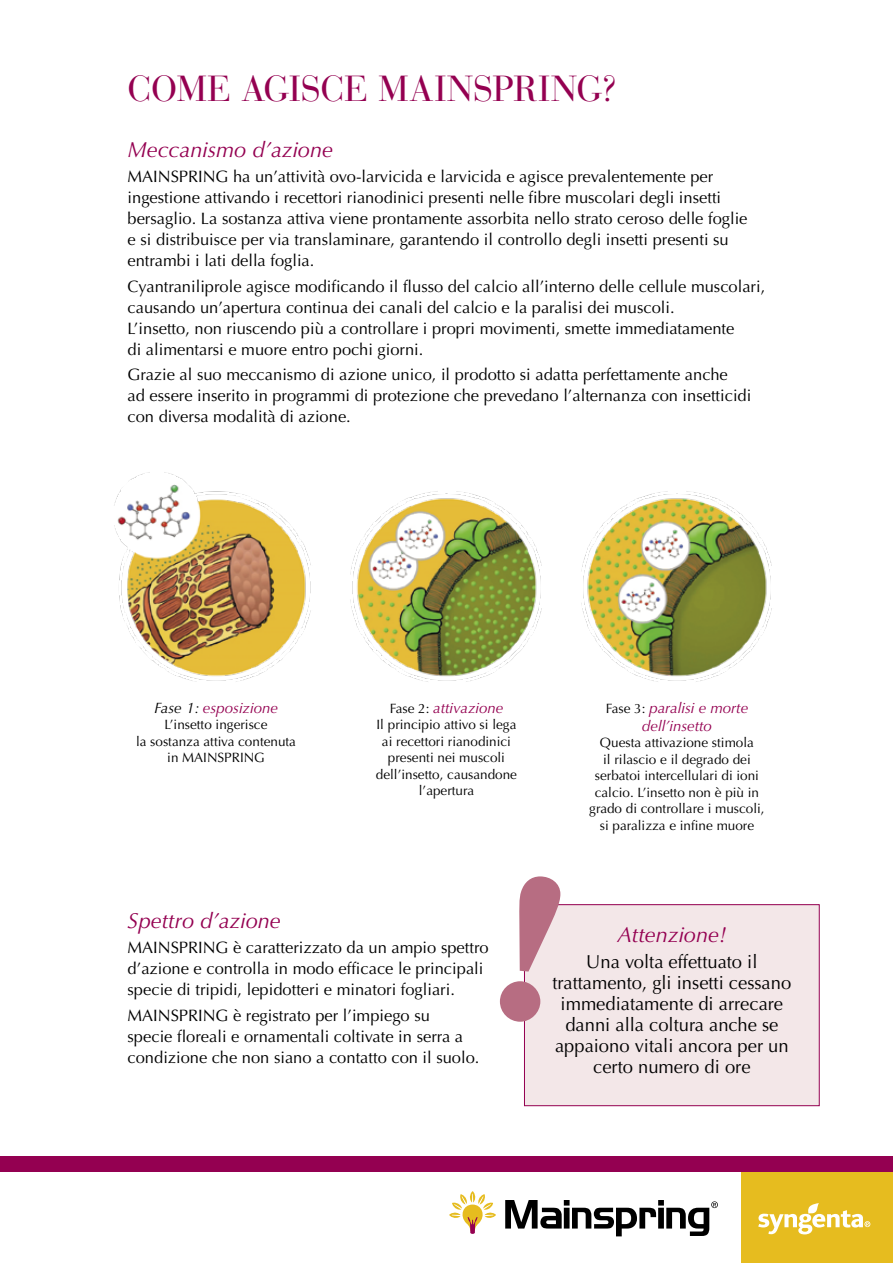
<style>
.page{position:relative;width:893px;height:1263px;background:#fff}
.page>*{position:absolute;margin:0;border:0;box-sizing:border-box;transform-origin:0 0}
.t1{font:italic 198.15px "Optima LT Std X Black";color:#b76d82}
.t2{font:36px "Bauer Bodoni Std";letter-spacing:-.005em;color:#940051}
.t3{font:italic 21.75px "Optima LT Std";color:#940051}
.t4{font:18.75px/21px "Optima LT Std";color:#000;text-align:center}
.t5{font:16.5px/21px "Optima LT Std";color:#000}
.t6{font:italic 15px/18px "Optima LT Std";color:#940051;text-align:center}
.t7{font:13.5px/16.5px "Optima LT Std";color:#000;text-align:center}
.s1{color:#000}
.s2{font-style:normal;font-size:13.5px;color:#000}
</style>
<div class="page">
<img style="left:114px;top:472px;width:197px;height:210px">
<img style="left:350px;top:491px;width:192px;height:191px">
<img style="left:581px;top:491px;width:191px;height:191px">
<div style="left:741px;top:1172px;width:152px;height:91px;background:#e6bc1f"></div>
<svg style="left:758px;top:1203px;width:112px;height:31px"></svg>
<div style="left:0;top:1157px;width:893px;height:15px;background:#940051"></div>
<svg style="left:449px;top:1191px;width:47px;height:43px"></svg>
<svg style="left:505px;top:1200px;width:213px;height:36px"></svg>
<div style="left:524px;top:905px;width:295px;height:201px;background:#f3e7e8"></div>
<div style="left:524px;top:904px;width:296px;height:202px;border:1px solid #940051"></div>
<h2 class="t2" style="left:128px;top:67px;width:493px">COME AGISCE MAINSPRING?</h2>
<h3 class="t3" style="left:128px;top:137px;width:207px">Meccanismo d’azione</h3>
<p class="t5" style="left:128px;top:166px;width:621px">MAINSPRING ha un’attività ovo-larvicida e larvicida e agisce prevalentemente per ingestione attivando i recettori rianodinici presenti nelle fibre muscolari degli insetti bersaglio. La sostanza attiva viene prontamente assorbita nello strato ceroso delle foglie e si distribuisce per via translaminare, garantendo il controllo degli insetti presenti su entrambi i lati della foglia.</p>
<p class="t5" style="left:128px;top:276px;width:639px">Cyantraniliprole agisce modificando il flusso del calcio all’interno delle cellule muscolari, causando un’apertura continua dei canali del calcio e la paralisi dei muscoli.<br>L’insetto, non riuscendo più a controllare i propri movimenti, smette immediatamente<br>di alimentarsi e muore entro pochi giorni.</p>
<p class="t5" style="left:128px;top:364px;width:625px">Grazie al suo meccanismo di azione unico, il prodotto si adatta perfettamente anche<br>ad essere inserito in programmi di protezione che prevedano l’alternanza con insetticidi con diversa modalità di azione.</p>
<p class="t6" style="left:154px;top:699px;width:125px"><span class="s1">Fase 1:</span> esposizione</p>
<p class="t7" style="left:136px;top:717px;width:162px">L’insetto ingerisce<br>la sostanza attiva contenuta in MAINSPRING</p>
<p class="t6" style="left:390px;top:699px;width:115px"><span class="s2">Fase 2:</span> attivazione</p>
<p class="t7" style="left:376px;top:717px;width:143px">Il principio attivo si lega ai recettori rianodinici presenti nei muscoli dell’insetto, causandone l’apertura</p>
<p class="t6" style="left:606px;top:699px;width:144px"><span class="s2">Fase 3:</span> paralisi e morte dell’insetto</p>
<p class="t7" style="left:589px;top:735px;width:177px">Questa attivazione stimola<br>il rilascio e il degrado dei serbatoi intercellulari di ioni calcio. L’insetto non è più in grado di controllare i muscoli, si paralizza e infine muore</p>
<h3 class="t3" style="left:128px;top:908px;width:155px">Spettro d’azione</h3>
<p class="t5" style="left:128px;top:937px;width:363px">MAINSPRING è caratterizzato da un ampio spettro d’azione e controlla in modo efficace le principali specie di tripidi, lepidotteri e minatori fogliari.</p>
<p class="t5" style="left:128px;top:1005px;width:353px">MAINSPRING è registrato per l’impiego su<br>specie floreali e ornamentali coltivate in serra a condizione che non siano a contatto con il suolo.</p>
<h1 class="t1" style="left:495px;top:829px;width:67px">!</h1>
<h3 class="t3" style="left:617px;top:922px;width:110px">Attenzione!</h3>
<p class="t4" style="left:552px;top:951px;width:240px">Una volta effettuato il trattamento, gli insetti cessano immediatamente di arrecare danni alla coltura anche se appaiono vitali ancora per un certo numero di ore</p>
</div>
